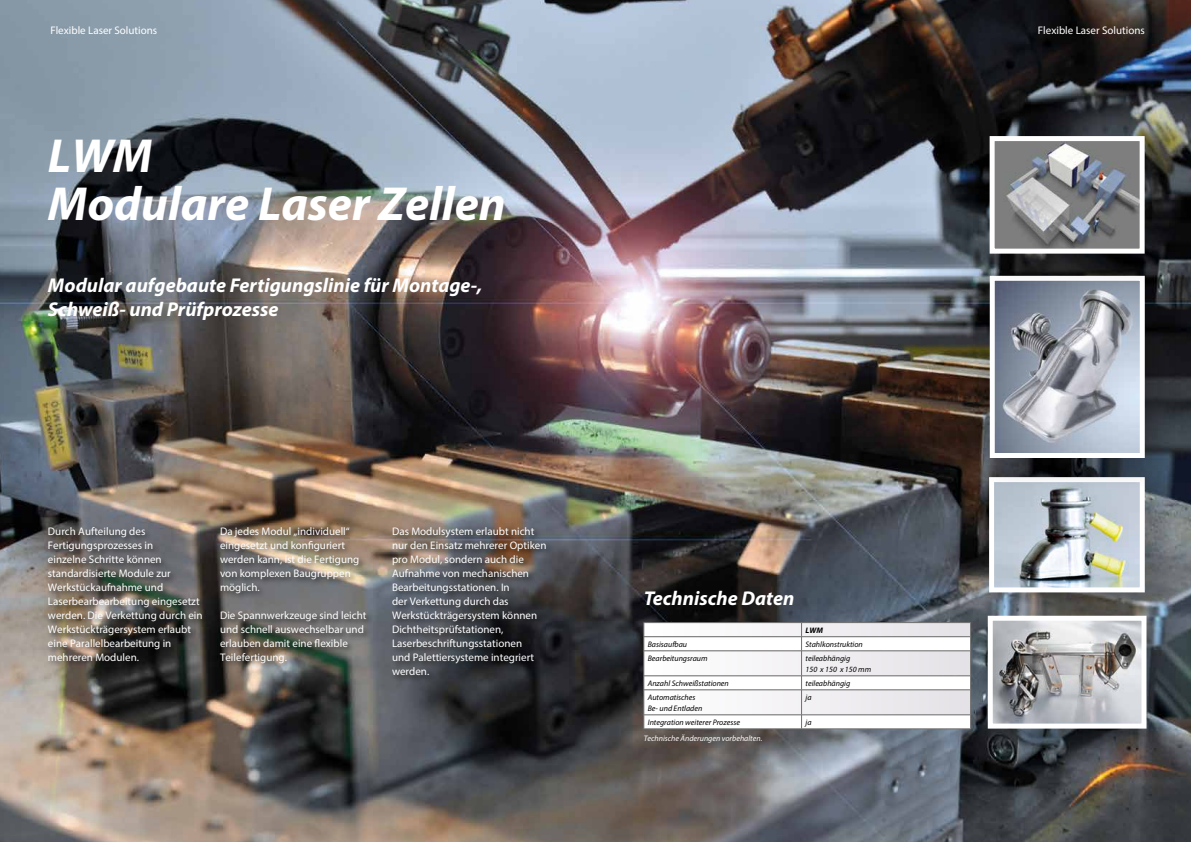
<style>
.page{position:relative;width:1191px;height:842px;background:#fff}
.page>*{position:absolute;margin:0;border:0;box-sizing:border-box;transform-origin:0 0}
.t1{font:italic 700 48px/48px "Myriad Pro";color:#fff}
.t2{font:italic 700 20px/24px "Myriad Pro";color:#fff}
.t3{font:11px/14px "Myriad Pro";color:#fff}
.t4{font:italic 8px/11px "Myriad Pro";color:#000}
.t5{font:italic 8px "Myriad Pro";color:#fff}
.t6{font:italic 700 8px "Myriad Pro";color:#000}
</style>
<div class="page">
<img style="left:0;top:0;width:1191px;height:842px">
<div style="left:972px;top:460px;width:206px;height:166px;background:#000;opacity:.25"></div>
<img style="left:995px;top:492px;width:143px;height:94px">
<div style="left:989px;top:477px;width:155px;height:115px;border:5px solid #fff"></div>
<div style="left:971px;top:599px;width:209px;height:163px;background:#000;opacity:.25"></div>
<img style="left:993px;top:622px;width:147px;height:101px">
<div style="left:987px;top:616px;width:159px;height:113px;border:5px solid #fff"></div>
<div style="left:973px;top:259px;width:205px;height:233px;background:#000;opacity:.25"></div>
<img style="left:995px;top:287px;width:143px;height:165px">
<div style="left:989px;top:276px;width:155px;height:182px;border:5px solid #fff"></div>
<div style="left:973px;top:119px;width:205px;height:168px;background:#000;opacity:.25"></div>
<img style="left:995px;top:142px;width:143px;height:106px">
<div style="left:989px;top:136px;width:155px;height:118px;border:5px solid #fff"></div>
<div style="left:46px;top:525px;width:508px;height:158px;background:#000;opacity:.75"></div>
<hr style="left:643px;top:622px;width:158px;height:1px;background:#706f6f">
<hr style="left:801px;top:622px;width:169px;height:1px;background:#706f6f">
<svg style="left:643px;top:623px;width:328px;height:106px"></svg>
<hr style="left:643px;top:729px;width:158px;height:1px;background:#706f6f">
<hr style="left:801px;top:729px;width:169px;height:1px;background:#706f6f">
<p class="t3" style="left:50px;top:23px;width:108px">Flexible Laser Solutions</p>
<p class="t3" style="left:1038px;top:23px;width:108px">Flexible Laser Solutions</p>
<h1 class="t1" style="left:48px;top:130px;width:459px">LWM<br>Modulare Laser Zellen</h1>
<h2 class="t2" style="left:48px;top:273px;width:436px">Modular aufgebaute Fertigungslinie für Montage-,<br>Schweiß- und Prüfprozesse</h2>
<p class="t3" style="left:48px;top:524px;width:156px">Durch Aufteilung des<br>Fertigungsprozesses in<br>einzelne Schritte können standardisierte Module zur<br>Werkstückaufnahme und<br>Laserbearbearbeitung eingesetzt werden. Die Verkettung durch ein<br>Werkstückträgersystem erlaubt eine Parallelbearbeitung in mehreren Modulen.</p>
<p class="t3" style="left:220px;top:524px;width:141px">Da jedes Modul „individuell“ eingesetzt und konfiguriert werden kann, ist die Fertigung von komplexen Baugruppen möglich.</p>
<p class="t3" style="left:220px;top:608px;width:148px">Die Spannwerkzeuge sind leicht und schnell auswechselbar und erlauben damit eine flexible<br>Teilefertigung.</p>
<p class="t3" style="left:392px;top:524px;width:156px">Das Modulsystem erlaubt nicht nur den Einsatz mehrerer Optiken pro Modul, sondern auch die<br>Aufnahme von mechanischen<br>Bearbeitungsstationen. In<br>der Verkettung durch das<br>Werkstückträgersystem können<br>Dichtheitsprüfstationen,<br>Laserbeschriftungsstationen<br>und Palettiersysteme integriert werden.</p>
<h2 class="t2" style="left:643px;top:586px;width:152px">Technische Daten</h2>
<p class="t6" style="left:805px;top:625px;width:19px">LWM</p>
<p class="t4" style="left:648px;top:638px;width:41px">Basisaufbau</p>
<p class="t4" style="left:805px;top:638px;width:59px">Stahlkonstruktion</p>
<p class="t4" style="left:648px;top:652px;width:61px">Bearbeitungsraum</p>
<p class="t4" style="left:805px;top:652px;width:67px">teileabhängig<br>150 x 150 x 150 mm</p>
<p class="t4" style="left:648px;top:677px;width:83px">Anzahl Schweißstationen</p>
<p class="t4" style="left:805px;top:677px;width:46px">teileabhängig</p>
<p class="t4" style="left:648px;top:691px;width:56px">Automatisches<br>Be- und Entladen</p>
<p class="t4" style="left:805px;top:691px;width:7px">ja</p>
<p class="t4" style="left:648px;top:716px;width:94px">Integration weiterer Prozesse</p>
<p class="t4" style="left:805px;top:716px;width:7px">ja</p>
<p class="t5" style="left:643px;top:733px;width:120px">Technische Änderungen vorbehalten.</p>
</div>
